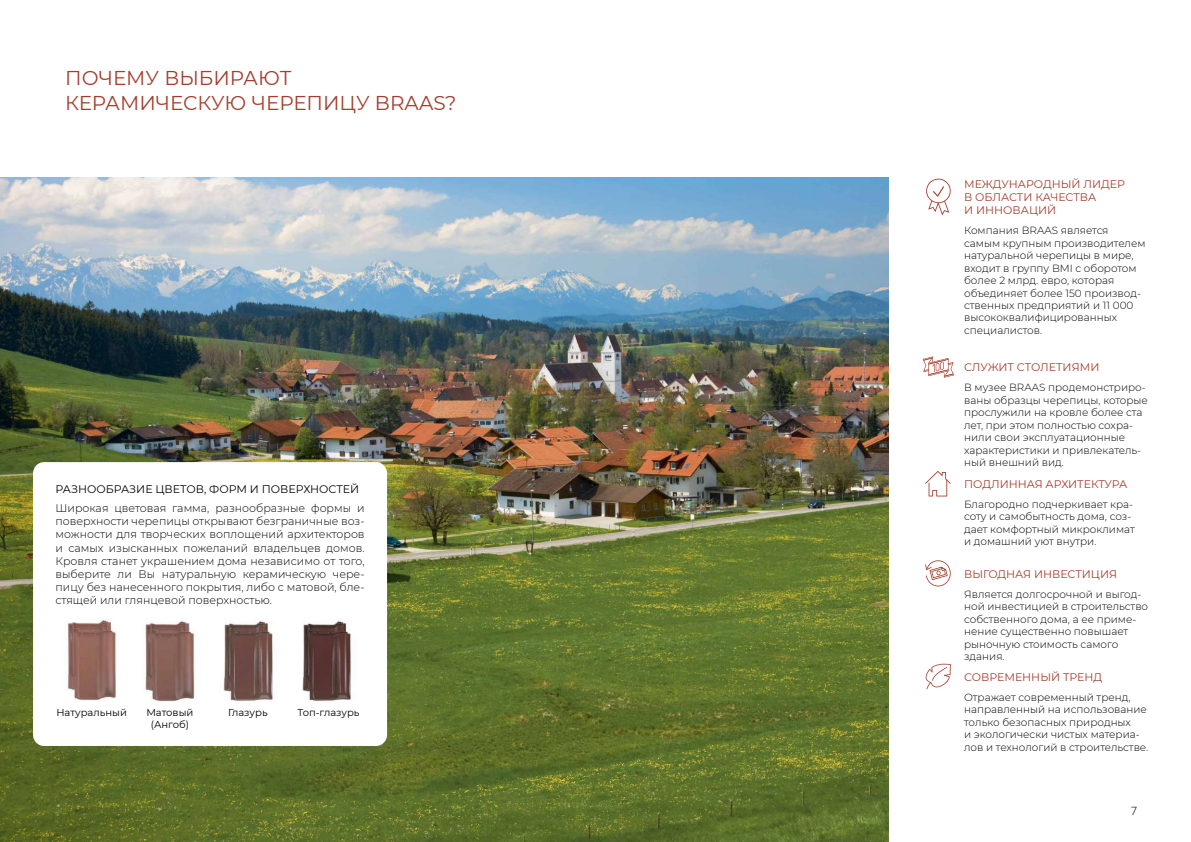
<style>
.page{position:relative;width:1191px;height:842px;background:#fff}
.page>*{position:absolute;margin:0;border:0;box-sizing:border-box;transform-origin:0 0}
.t1{font:20px/25.8px "Montserrat";color:#a33e2d}
.t2{font:12px "Gill Sans Light C";color:#000}
.t3{font:300 11px/13.2px "Montserrat";color:#000;text-align:justify}
.t4{font:11px/13.2px "Montserrat";color:#a33e2d}
.t5{font:11px "Montserrat";color:#000}
.t6{font:300 10.4px/12.5px "Montserrat";color:#000}
.t7{font:10px "Montserrat";color:#000}
</style>
<div class="page">
<img style="left:0;top:177px;width:889px;height:665px">
<div style="left:33px;top:462px;width:354px;height:284px;background:#fff;border-radius:11px"></div>
<svg style="left:925px;top:560px;width:26px;height:26px"></svg>
<svg style="left:925px;top:471px;width:25px;height:25px"></svg>
<svg style="left:922px;top:357px;width:32px;height:21px"></svg>
<svg style="left:925px;top:664px;width:26px;height:25px"></svg>
<svg style="left:926px;top:178px;width:25px;height:37px"></svg>
<img style="left:302px;top:620px;width:50px;height:82px">
<img style="left:67px;top:620px;width:49px;height:81px">
<img style="left:145px;top:620px;width:51px;height:82px">
<img style="left:223px;top:620px;width:51px;height:82px">
<h1 class="t1" style="left:65px;top:64px;width:393px">ПОЧЕМУ ВЫБИРАЮТ<br>КЕРАМИЧЕСКУЮ ЧЕРЕПИЦУ BRAAS?</h1>
<p class="t5" style="left:55px;top:482px;width:305px">РАЗНООБРАЗИЕ ЦВЕТОВ, ФОРМ И ПОВЕРХНОСТЕЙ</p>
<p class="t3" style="left:55px;top:501px;width:310px">Широкая цветовая гамма, разнообразные формы и поверхности черепицы открывают безграничные воз&shy;можности для творческих воплощений архитекторов и самых изысканных пожеланий владельцев домов.<br>Кровля станет украшением дома независимо от того, выберите ли Вы натуральную керамическую чере&shy;пицу без нанесенного покрытия, либо с матовой, бле&shy;стящей или глянцевой поверхностью.</p>
<p class="t7" style="left:56px;top:705px;width:72px">Натуральный</p>
<p class="t7" style="left:228px;top:705px;width:41px">Глазурь</p>
<p class="t7" style="left:146px;top:705px;width:49px">Матовый</p>
<p class="t7" style="left:297px;top:705px;width:64px">Топ-глазурь</p>
<p class="t7" style="left:151px;top:717px;width:40px">(Ангоб)</p>
<p class="t4" style="left:964px;top:177px;width:162px">МЕЖДУНАРОДНЫЙ ЛИДЕР<br>В ОБЛАСТИ КАЧЕСТВА<br>И ИННОВАЦИЙ</p>
<p class="t6" style="left:964px;top:224px;width:183px">Компания BRAAS является самым крупным производителем натуральной черепицы в мире, входит в группу BMI с оборотом более 2 млрд. евро, которая объединяет более 150 производ&shy;ственных предприятий и 11 000 высококвалифицированных специалистов.</p>
<p class="t4" style="left:964px;top:360px;width:137px">СЛУЖИТ СТОЛЕТИЯМИ</p>
<p class="t6" style="left:964px;top:381px;width:185px">В музее BRAAS продемонстриро&shy;ваны образцы черепицы, которые прослужили на кровле более ста лет, при этом полностью сохра&shy;нили свои эксплуатационные характеристики и привлекатель&shy;ный внешний вид.</p>
<p class="t4" style="left:964px;top:477px;width:165px">ПОДЛИННАЯ АРХИТЕКТУРА</p>
<p class="t6" style="left:964px;top:497px;width:172px">Благородно подчеркивает кра&shy;соту и самобытность дома, соз&shy;дает комфортный микроклимат и домашний уют внутри.</p>
<p class="t4" style="left:964px;top:567px;width:154px">ВЫГОДНАЯ ИНВЕСТИЦИЯ</p>
<p class="t6" style="left:964px;top:588px;width:186px">Является долгосрочной и выгод&shy;ной инвестицией в строительство собственного дома, а ее приме&shy;нение существенно повышает рыночную стоимость самого здания.</p>
<p class="t4" style="left:964px;top:670px;width:139px">СОВРЕМЕННЫЙ ТРЕНД</p>
<p class="t6" style="left:964px;top:691px;width:186px">Отражает современный тренд, направленный на использование только безопасных природных<br>и экологически чистых материа&shy;лов и технологий в строительстве.</p>
<p class="t2" style="left:1131px;top:804px;width:7px">7</p>
</div>
